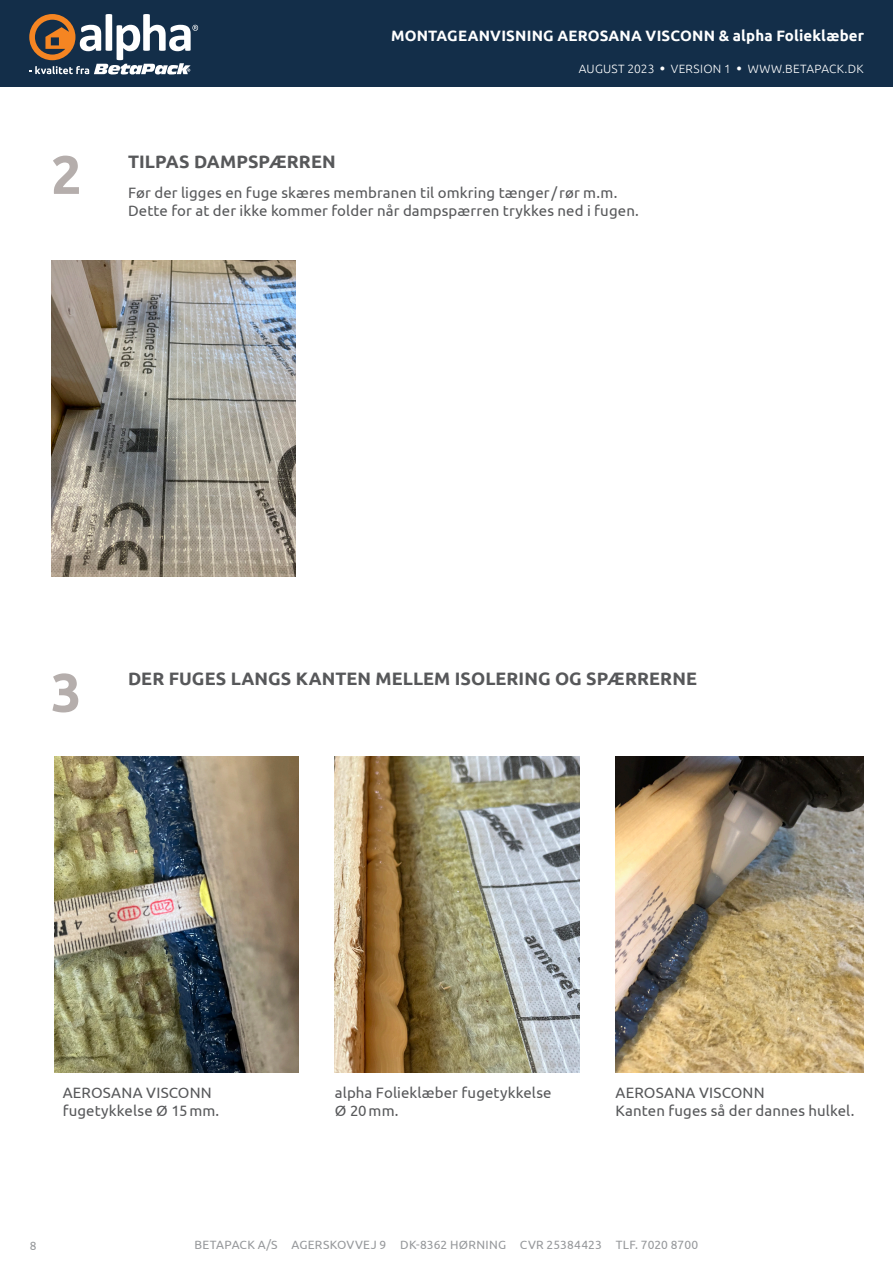
<style>
.page{position:relative;width:893px;height:1263px;background:#fff}
.page>*{position:absolute;margin:0;border:0;box-sizing:border-box;transform-origin:0 0}
.Mellemrubrik{font:700 54px "Ubuntu";color:#b5aeac}
.t1{font:700 18px "Ubuntu";letter-spacing:.005em;color:#57585a}
.t2{font:15px/18px "Ubuntu";letter-spacing:.01em;color:#57585a}
.t3{font:700 15px "Ubuntu";letter-spacing:.01em;color:#fff}
.t4{font:12px "Ubuntu";letter-spacing:.02em;color:#97999c}
.t5{font:300 12px "Ubuntu";letter-spacing:.02em;color:#fff}
.s1{font-family:"Calibri";font-weight:400;font-size:9px}
</style>
<div class="page">
<div style="left:0;top:0;width:893px;height:86px;background:#132e49"></div>
<svg style="left:29px;top:14px;width:169px;height:60px"></svg>
<img style="left:51px;top:260px;width:245px;height:316px">
<img style="left:54px;top:757px;width:245px;height:316px">
<img style="left:335px;top:757px;width:244px;height:316px">
<img style="left:615px;top:757px;width:249px;height:316px">
<p class="Mellemrubrik" style="left:51px;top:142px;width:32px">2</p>
<p class="t3" style="left:391px;top:27px;width:474px">MONTAGEANVISNING AEROSANA VISCONN &amp; alpha Folieklæber</p>
<p class="t5" style="left:579px;top:61px;width:286px">AUGUST 2023 <span class="s1">●</span> VERSION 1 <span class="s1">●</span> WWW.BETAPACK.DK</p>
<p class="t1" style="left:128px;top:150px;width:209px">TILPAS DAMPSPÆRREN</p>
<p class="t2" style="left:128px;top:183px;width:491px">Før der ligges en fuge skæres membranen til omkring tænger/rør m.m.</p>
<p class="t2" style="left:128px;top:201px;width:512px">Dette for at der ikke kommer folder når dampspærren trykkes ned i fugen.</p>
<p class="Mellemrubrik" style="left:51px;top:660px;width:32px">3</p>
<p class="t1" style="left:128px;top:668px;width:570px">DER FUGES LANGS KANTEN MELLEM ISOLERING OG SPÆRRERNE</p>
<p class="t2" style="left:63px;top:1083px;width:158px">AEROSANA VISCONN fugetykkelse Ø 15mm.</p>
<p class="t2" style="left:335px;top:1083px;width:218px">alpha Folieklæber fugetykkelse<br>Ø 20mm.</p>
<p class="t2" style="left:615px;top:1083px;width:241px">AEROSANA VISCONN<br>Kanten fuges så der dannes hulkel.</p>
<p class="t4" style="left:30px;top:1238px;width:8px">8</p>
<p class="t4" style="left:195px;top:1238px;width:505px">BETAPACK A/S AGERSKOVVEJ 9 DK-8362 HØRNING CVR 25384423 TLF. 7020 8700</p>
</div>
